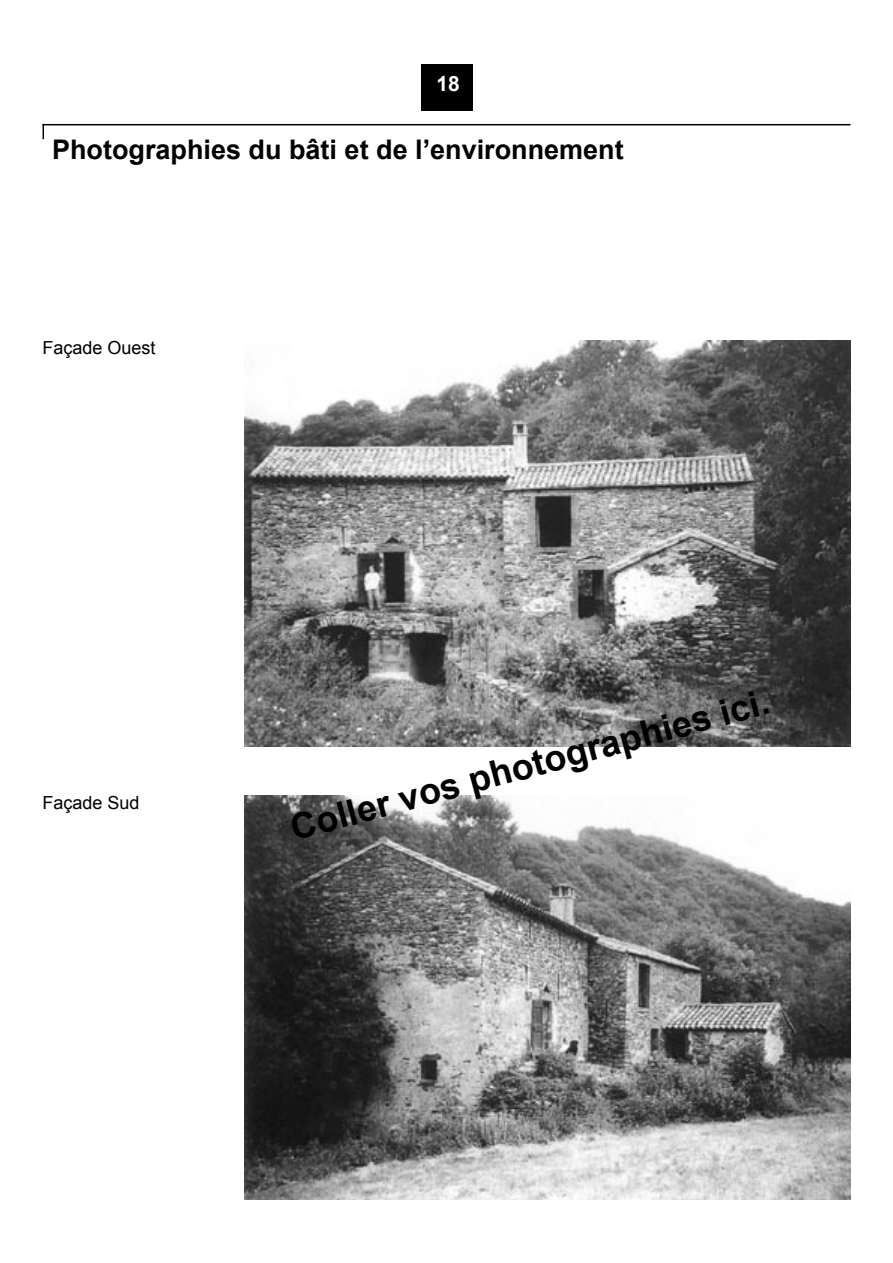
<style>
.page{position:relative;width:893px;height:1263px;background:#fff}
.page>*{position:absolute;margin:0;border:0;box-sizing:border-box;transform-origin:0 0}
.t1{font:700 36px "Arial";color:#000}
.t2{font:700 27px "Arial";color:#000}
.t3{font:700 21px "Arial";color:#fff}
.t4{font:18px "Arial";color:#000}
</style>
<div class="page">
<div style="left:422px;top:64px;width:51px;height:47px;background:#000"></div>
<hr style="left:43px;top:124px;width:807px;height:1px;background:#000">
<svg style="left:43px;top:125px;width:1px;height:14px"></svg>
<img style="left:244px;top:341px;width:606px;height:406px">
<img style="left:244px;top:796px;width:606px;height:403px">
<p class="t3" style="left:437px;top:72px;width:25px">18</p>
<p class="t2" style="left:52px;top:134px;width:573px">Photographies du bâti et de l’environnement</p>
<p class="t4" style="left:43px;top:338px;width:115px">Façade Ouest</p>
<p class="t4" style="left:43px;top:792px;width:99px">Façade Sud</p>
<p class="t1" style="left:286px;top:809px;width:496px;rotate:-15deg">Coller vos photographies ici.</p>
</div>
